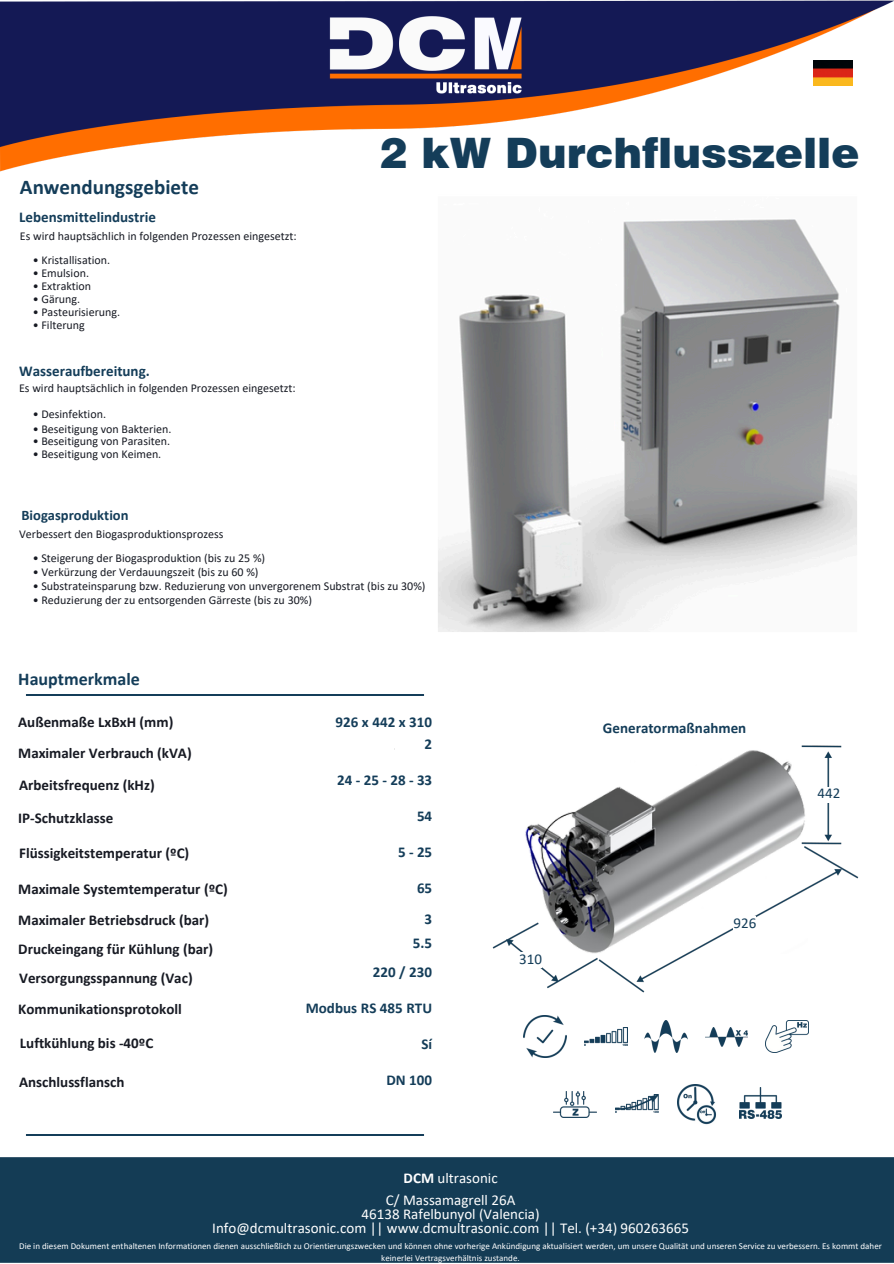
<style>
.page{position:relative;width:894px;height:1264px;background:#fff}
.page>*{position:absolute;margin:0;border:0;box-sizing:border-box;transform-origin:0 0}
.t1{font:900 42px "Swiss 721 BT";color:#143d59}
.t2{font:700 21px "Calibri";color:#143d59}
.t3{font:700 18px "Calibri";color:#143d59}
.t4{font:700 15px "Calibri";color:#171a23}
.t5{font:700 15px/21.3px "Calibri";color:#143d59;text-align:right}
.t6{font:15px/21.3px "Calibri";color:#fff;text-align:center}
.t7{font:15px "Calibri";letter-spacing:.005em;color:#143d59}
.t8{font:700 14.55px "Calibri";color:#143d59}
.t9{font:12px "Calibri";color:#171a23}
.t10{font:9px/12px "Calibri";color:#fff;text-align:center}
.s1{font-weight:700}
</style>
<div class="page">
<img style="left:0;top:0;width:893px;height:172px">
<div style="left:0;top:1157px;width:893px;height:105px;background:#143c55"></div>
<img style="left:438px;top:219px;width:419px;height:413px">
<img style="left:492px;top:745px;width:367px;height:248px">
<img style="left:523px;top:748px;width:284px;height:205px">
<img style="left:523px;top:1015px;width:43px;height:42px">
<img style="left:584px;top:1027px;width:43px;height:18px">
<img style="left:644px;top:1020px;width:43px;height:32px">
<img style="left:705px;top:1027px;width:42px;height:19px">
<img style="left:765px;top:1020px;width:43px;height:32px">
<img style="left:553px;top:1091px;width:43px;height:26px">
<img style="left:615px;top:1094px;width:43px;height:18px">
<img style="left:677px;top:1084px;width:39px;height:41px">
<img style="left:739px;top:1087px;width:42px;height:31px">
<img style="left:26px;top:1134px;width:398px;height:1px">
<img style="left:26px;top:694px;width:398px;height:1px">
<div style="left:519px;top:953px;width:23px;height:15px;background:#fff"></div>
<div style="left:733px;top:916px;width:23px;height:15px;background:#fff"></div>
<div style="left:817px;top:787px;width:23px;height:15px;background:#fff"></div>
<img style="left:813px;top:60px;width:39px;height:26px">
<h3 class="t2" style="left:20px;top:178px;width:180px">Anwendungsgebiete</h3>
<p class="t5" style="left:19px;top:207px;width:138px">Lebensmittelindustrie</p>
<h4 class="t9" style="left:20px;top:231px;width:278px">Es wird hauptsächlich in folgenden Prozessen eingesetzt:</h4>
<h6 class="t9" style="left:33px;top:255px;width:79px">• Kristallisation.</h6>
<h6 class="t9" style="left:33px;top:268px;width:58px">• Emulsion.</h6>
<h6 class="t9" style="left:33px;top:281px;width:60px">• Extraktion</h6>
<h6 class="t9" style="left:33px;top:294px;width:49px">• Gärung.</h6>
<h6 class="t9" style="left:33px;top:307px;width:89px">• Pasteurisierung.</h6>
<h6 class="t9" style="left:33px;top:320px;width:54px">• Filterung</h6>
<p class="t5" style="left:19px;top:361px;width:132px">Wasseraufbereitung.</p>
<h4 class="t9" style="left:19px;top:383px;width:278px">Es wird hauptsächlich in folgenden Prozessen eingesetzt:</h4>
<h6 class="t9" style="left:33px;top:409px;width:75px">• Desinfektion.</h6>
<h6 class="t9" style="left:33px;top:423px;width:140px">• Beseitigung von Bakterien.</h6>
<h6 class="t9" style="left:33px;top:436px;width:139px">• Beseitigung von Parasiten.</h6>
<h6 class="t9" style="left:33px;top:449px;width:130px">• Beseitigung von Keimen.</h6>
<h6 class="t8" style="left:21px;top:509px;width:108px">Biogasproduktion</h6>
<p class="t1" style="left:380px;top:127px;width:480px">2 kW Durchflusszelle</p>
<h4 class="t9" style="left:19px;top:528px;width:206px">Verbessert den Biogasproduktionsprozess</h4>
<h6 class="t9" style="left:33px;top:552px;width:234px">• Steigerung der Biogasproduktion (bis zu 25 %)</h6>
<h6 class="t9" style="left:33px;top:566px;width:227px">• Verkürzung der Verdauungszeit (bis zu 60 %)</h6>
<h6 class="t9" style="left:33px;top:580px;width:394px">• Substrateinsparung bzw. Reduzierung von unvergorenem Substrat (bis zu 30%)</h6>
<h6 class="t9" style="left:33px;top:594px;width:281px">• Reduzierung der zu entsorgenden Gärreste (bis zu 30%)</h6>
<h4 class="t3" style="left:18px;top:672px;width:123px">Hauptmerkmale</h4>
<p class="t4" style="left:18px;top:716px;width:157px">Außenmaße LxBxH (mm)</p>
<h4 class="t4" style="left:18px;top:746px;width:175px">Maximaler Verbrauch (kVA)</h4>
<h4 class="t4" style="left:19px;top:779px;width:137px">Arbeitsfrequenz (kHz)</h4>
<h4 class="t4" style="left:18px;top:811px;width:96px">IP-Schutzklasse</h4>
<h4 class="t4" style="left:19px;top:846px;width:172px">Flüssigkeitstemperatur (ºC)</h4>
<h4 class="t4" style="left:18px;top:882px;width:211px">Maximale Systemtemperatur (ºC)</h4>
<h4 class="t4" style="left:18px;top:913px;width:192px">Maximaler Betriebsdruck (bar)</h4>
<h4 class="t4" style="left:18px;top:942px;width:196px">Druckeingang für Kühlung (bar)</h4>
<h4 class="t4" style="left:19px;top:971px;width:175px">Versorgungsspannung (Vac)</h4>
<h4 class="t4" style="left:18px;top:1002px;width:165px">Kommunikationsprotokoll</h4>
<h4 class="t4" style="left:20px;top:1036px;width:135px">Luftkühlung bis -40ºC</h4>
<p class="t4" style="left:19px;top:1075px;width:107px">Anschlussflansch</p>
<h1 class="t5" style="left:335px;top:712px;width:98px">926 x 442 x 310<br>2</h1>
<h1 class="t5" style="left:337px;top:770px;width:96px">24‐25‐28‐33</h1>
<h1 class="t5" style="left:417px;top:806px;width:17px">54</h1>
<h1 class="t5" style="left:398px;top:842px;width:36px">5‐25</h1>
<h1 class="t5" style="left:417px;top:873px;width:17px;line-height:31.5px;text-align:center">65<br>3</h1>
<h1 class="t5" style="left:373px;top:929px;width:61px;line-height:29.2px">5.5<br>220 / 230</h1>
<h1 class="t5" style="left:305px;top:998px;width:128px">Modbus RS 485 RTU</h1>
<h1 class="t5" style="left:421px;top:1034px;width:12px">Sí</h1>
<h1 class="t5" style="left:386px;top:1070px;width:47px">DN 100</h1>
<h2 class="t5" style="left:602px;top:718px;width:145px">Generatormaßnahmen</h2>
<h4 class="t7" style="left:519px;top:952px;width:24px">310</h4>
<p class="t7" style="left:733px;top:916px;width:24px">926</p>
<h6 class="t6" style="left:386px;top:1168px;width:131px"><span class="s1">DCM</span> ultrasonic<br>C/ Massamagrell 26A</h6>
<h6 class="t6" style="left:212px;top:1208px;width:478px;line-height:13.5px">46138 Rafelbunyol (Valencia)<br>Info@dcmultrasonic.com || www.dcmultrasonic.com || Tel. (+34) 960263665</h6>
<h6 class="t7" style="left:817px;top:787px;width:24px">442</h6>
<h4 class="t10" style="left:19px;top:1240px;width:864px">Die in diesem Dokument enthaltenen Informationen dienen ausschließlich zu Orientierungszwecken und können ohne vorherige Ankündigung aktualisiert werden, um unsere Qualität und unseren Service zu verbessern. Es kommt daher keinerlei Vertragsverhältnis zustande.</h4>
</div>
